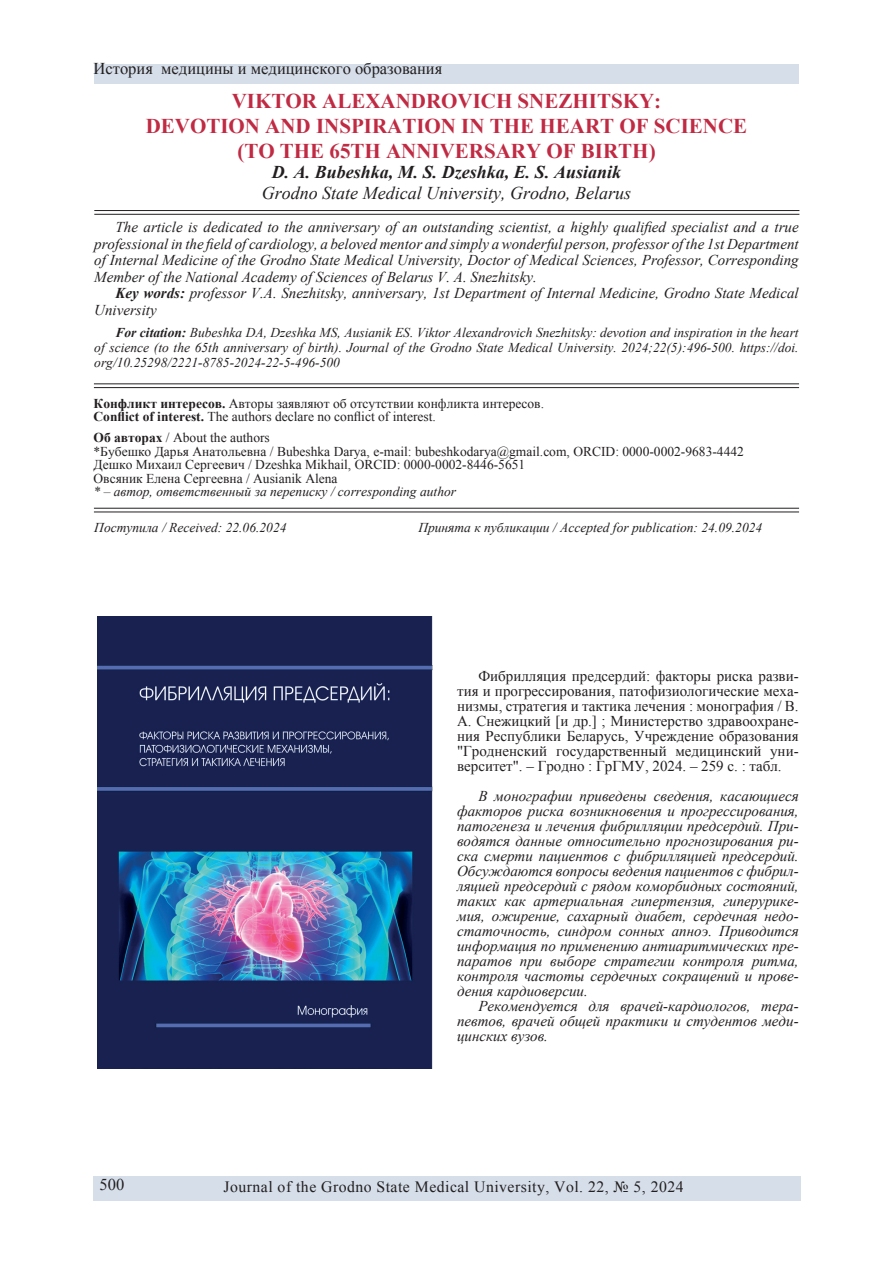
<style>
.page{position:relative;width:893px;height:1263px;background:#fff}
.page>*{position:absolute;margin:0;border:0;box-sizing:border-box;transform-origin:0 0}
.t1{font:700 21px/25.2px "Times New Roman";color:#c02a43;text-align:center}
.t2{font:italic 18px "Times New Roman";color:#231f20}
.t3{font:italic 700 18px "Times New Roman";color:#231f20}
.t4{font:16.5px "Times New Roman";color:#231f20}
.t5{font:15.75px "Times New Roman";letter-spacing:.03em;color:#231f20}
.t6{font:italic 15px/15px "Times New Roman";color:#231f20;text-align:justify}
.t7{font:15px/15px "Times New Roman";color:#231f20;text-align:justify}
.t8{font:italic 13.5px/15px "Times New Roman";color:#231f20;text-align:justify}
.t9{font:13.5px/13.5px "Times New Roman";color:#231f20}
.s1{font-weight:700}
</style>
<div class="page">
<div style="left:94px;top:1176px;width:707px;height:25px;background:#d5dee9"></div>
<div style="left:94px;top:65px;width:705px;height:19px;background:#d5dee9"></div>
<hr style="left:94px;top:210px;width:705px;height:1px;background:#231f20">
<hr style="left:94px;top:214px;width:705px;height:1px;background:#231f20">
<hr style="left:94px;top:383px;width:705px;height:1px;background:#231f20">
<hr style="left:94px;top:387px;width:705px;height:1px;background:#231f20">
<hr style="left:94px;top:508px;width:705px;height:1px;background:#231f20">
<hr style="left:94px;top:512px;width:705px;height:1px;background:#231f20">
<img style="left:97px;top:617px;width:335px;height:451px">
<p class="t4" style="left:94px;top:57px;width:350px">История медицины и медицинского образования</p>
<h1 class="t1" style="left:146px;top:88px;width:603px">VIKTOR ALEXANDROVICH SNEZHITSKY:<br>DEVOTION AND INSPIRATION IN THE HEART OF SCIENCE (TO THE 65TH ANNIVERSARY OF BIRTH)</h1>
<p class="t3" style="left:272px;top:159px;width:351px">D. A. Bubeshka, M. S. Dzeshka, E. S. Ausianik</p>
<p class="t2" style="left:262px;top:181px;width:371px">Grodno State Medical University, Grodno, Belarus</p>
<p class="t6" style="left:94px;top:219px;width:706px;line-height:16.5px;text-indent:21px">The article is dedicated to the anniversary of an outstanding scientist, a highly qualified specialist and a true professional in the field of cardiology, a beloved mentor and simply a wonderful person, professor of the 1st Department of Internal Medicine of the Grodno State Medical University, Doctor of Medical Sciences, Professor, Corresponding Member of the National Academy of Sciences of Belarus V. A. Snezhitsky.</p>
<p class="t6" style="left:94px;top:285px;width:706px;line-height:16.5px;text-indent:21px"><span class="s1">Key words:</span> professor V.A. Snezhitsky, anniversary, 1st Department of Internal Medicine, Grodno State Medical<br>University</p>
<p class="t8" style="left:94px;top:325px;width:706px;text-indent:21px"><span class="s1">For citation:</span> Bubeshka DA, Dzeshka MS, Ausianik ES. Viktor Alexandrovich Snezhitsky: devotion and inspiration in the heart of science (to the 65th anniversary of birth). Journal of the Grodno State Medical University. 2024;22(5):496-500. https://doi. org/10.25298/2221-8785-2024-22-5-496-500</p>
<p class="t9" style="left:94px;top:396px;width:452px"><span class="s1">Конфликт интересов.</span> Авторы заявляют об отсутствии конфликта интересов.<br><span class="s1">Conflict of interest.</span> The authors declare no conflict of interest.</p>
<p class="t9" style="left:94px;top:431px;width:652px"><span class="s1">Об авторах</span> / About the authors<br>*Бубешко Дарья Анатольевна / Bubeshka Darya, e-mail: bubeshkodarya@gmail.com, ORCID: 0000-0002-9683-4442<br>Дешко Михаил Сергеевич / Dzeshka Mikhail, ORCID: 0000-0002-8446-5651<br>Овсяник Елена Сергеевна / Ausianik Alena</p>
<p class="t8" style="left:94px;top:484px;width:364px">* – автор, ответственный за переписку / corresponding author</p>
<p class="t8" style="left:94px;top:520px;width:194px">Поступила / Received: 22.06.2024</p>
<p class="t8" style="left:418px;top:520px;width:345px">Принята к публикации / Accepted for publication: 24.09.2024</p>
<p class="t7" style="left:457px;top:668px;width:343px;text-indent:21px">Фибрилляция предсердий: факторы риска разви&shy;тия и прогрессирования, патофизиологические меха&shy;низмы, стратегия и тактика лечения : монография / В.<br>А. Снежицкий [и др.] ; Министерство здравоохране&shy;ния Республики Беларусь, Учреждение образования "Гродненский государственный медицинский уни&shy;верситет". – Гродно : ГрГМУ, 2024. – 259 с. : табл.</p>
<p class="t6" style="left:457px;top:788px;width:343px;text-indent:21px">В монографии приведены сведения, касающиеся факторов риска возникновения и прогрессирования, патогенеза и лечения фибрилляции предсердий. При&shy;водятся данные относительно прогнозирования ри&shy;ска смерти пациентов с фибрилляцией предсердий.<br>Обсуждаются вопросы ведения пациентов с фибрил&shy;ляцией предсердий с рядом коморбидных состояний, таких как артериальная гипертензия, гиперурике&shy;мия, ожирение, сахарный диабет, сердечная недо&shy;статочность, синдром сонных апноэ. Приводится информация по применению антиаритмических пре&shy;паратов при выборе стратегии контроля ритма, контроля частоты сердечных сокращений и прове&shy;дения кардиоверсии.</p>
<p class="t6" style="left:457px;top:998px;width:343px;text-indent:21px">Рекомендуется для врачей-кардиологов, тера&shy;певтов, врачей общей практики и студентов меди&shy;цинских вузов.</p>
<p class="t4" style="left:100px;top:1173px;width:26px">500</p>
<p class="t5" style="left:224px;top:1176px;width:462px">Journal of the Grodno State Medical University, Vol. 22, № 5, 2024</p>
</div>
